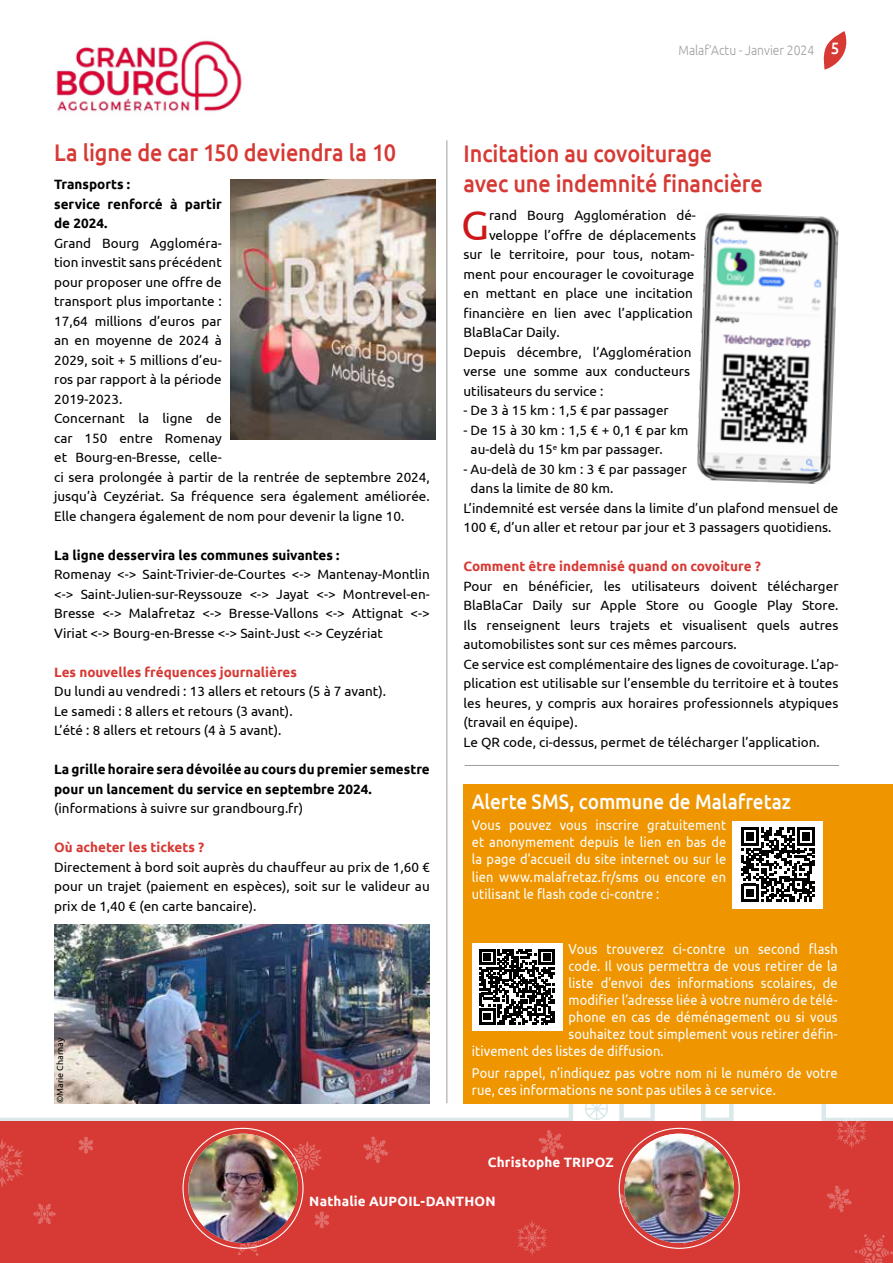
<style>
.page{position:relative;width:893px;height:1263px;background:#fff}
.page>*{position:absolute;margin:0;border:0;box-sizing:border-box;transform-origin:0 0}
.t1{font:41.7px "Ubuntu";color:#cd1719}
.t2{font:500 24px/30px "Ubuntu";letter-spacing:-.005em;color:#d73934;scale:.9 1}
.t3{font:500 21px "Ubuntu";letter-spacing:-.005em;color:#fff;scale:.9 1}
.t4{font:14.25px/17.1px "Ubuntu";letter-spacing:.01em;color:#fff;text-align:justify;scale:.9 1}
.t5{font:13.5px/19.5px "Ubuntu";color:#000}
.t6{font:700 13.5px/19.5px "Ubuntu";color:#000}
.t7{font:700 13.5px "Ubuntu";color:#d73934}
.t8{font:700 13.5px "Ubuntu";letter-spacing:.015em;color:#fff}
.t9{font:300 13.5px "Ubuntu";color:#9d9d9c;scale:.9 1}
.t10{font:9px "Ubuntu";color:#000}
.s1{font-weight:500;font-size:16.5px;color:#fff}
</style>
<div class="page">
<svg style="left:823px;top:31px;width:24px;height:39px"></svg>
<svg style="left:0;top:1042px;width:893px;height:79px"></svg>
<svg style="left:584px;top:1103px;width:25px;height:18px"></svg>
<div style="left:0;top:1121px;width:893px;height:142px;background:#d73934"></div>
<svg style="left:0;top:1139px;width:23px;height:49px"></svg>
<svg style="left:836px;top:1113px;width:31px;height:36px"></svg>
<svg style="left:517px;top:1220px;width:30px;height:35px"></svg>
<svg style="left:291px;top:1141px;width:31px;height:32px"></svg>
<svg style="left:670px;top:1239px;width:31px;height:6px"></svg>
<svg style="left:229px;top:1237px;width:39px;height:19px"></svg>
<svg style="left:363px;top:1136px;width:25px;height:27px"></svg>
<svg style="left:539px;top:1130px;width:25px;height:27px"></svg>
<svg style="left:827px;top:1185px;width:25px;height:28px"></svg>
<svg style="left:314px;top:1211px;width:15px;height:18px"></svg>
<svg style="left:618px;top:1190px;width:10px;height:18px"></svg>
<svg style="left:33px;top:1203px;width:23px;height:21px"></svg>
<svg style="left:78px;top:1136px;width:15px;height:18px"></svg>
<svg style="left:854px;top:1234px;width:39px;height:29px"></svg>
<img style="left:625px;top:1134px;width:109px;height:109px;border-radius:55px">
<img style="left:188px;top:1134px;width:110px;height:109px;border-radius:55px">
<img style="left:230px;top:180px;width:205px;height:259px">
<hr style="left:465px;top:765px;width:374px;height:1px;background:#9d9d9c">
<hr style="left:446px;top:140px;width:1px;height:963px;background:#9d9d9c">
<img style="left:697px;top:213px;width:142px;height:271px">
<img style="left:56px;top:40px;width:186px;height:72px">
<div style="left:463px;top:784px;width:430px;height:319px;background:#ef9500"></div>
<div style="left:733px;top:821px;width:90px;height:87px;background:#fff"></div>
<svg style="left:741px;top:828px;width:74px;height:73px"></svg>
<div style="left:472px;top:943px;width:90px;height:88px;background:#fff"></div>
<svg style="left:479px;top:949px;width:76px;height:76px"></svg>
<img style="left:54px;top:925px;width:376px;height:178px">
<p class="t9" style="left:678px;top:42px;width:180px">Malaf’Actu - Janvier 2024 <span class="s1">5</span></p>
<h2 class="t2" style="left:54px;top:137px;width:381px">La ligne de car 150 deviendra la 10</h2>
<p class="t6" style="left:54px;top:174px;width:169px">Transports :<br>service renforcé à partir de 2024.</p>
<p class="t5" style="left:54px;top:233px;width:377px">Grand Bourg Aggloméra-<br>tion investit sans précédent<br>pour proposer une offre de<br>transport plus importante :<br>17,64 millions d’euros par<br>an en moyenne de 2024 à<br>2029, soit + 5 millions d’eu-<br>ros par rapport à la période<br>2019-2023.<br>Concernant la ligne de<br>car 150 entre Romenay<br>et Bourg-en-Bresse, celle-<br>ci sera prolongée à partir de la rentrée de septembre 2024, jusqu’à Ceyzériat. Sa fréquence sera également améliorée.<br>Elle changera également de nom pour devenir la ligne 10.</p>
<p class="t6" style="left:54px;top:545px;width:287px">La ligne desservira les communes suivantes :</p>
<p class="t5" style="left:54px;top:564px;width:377px;text-align:justify">Romenay &lt;-&gt; Saint-Trivier-de-Courtes &lt;-&gt; Mantenay-Montlin &lt;-&gt; Saint-Julien-sur-Reyssouze &lt;-&gt; Jayat &lt;-&gt; Montrevel-en-Bresse &lt;-&gt; Malafretaz &lt;-&gt; Bresse-Vallons &lt;-&gt; Attignat &lt;-&gt; Viriat &lt;-&gt; Bourg-en-Bresse &lt;-&gt; Saint-Just &lt;-&gt; Ceyzériat</p>
<p class="t7" style="left:54px;top:664px;width:244px">Les nouvelles fréquences journalières</p>
<p class="t5" style="left:54px;top:681px;width:333px">Du lundi au vendredi : 13 allers et retours (5 à 7 avant).<br>Le samedi : 8 allers et retours (3 avant).<br>L’été : 8 allers et retours (4 à 5 avant).</p>
<p class="t6" style="left:54px;top:759px;width:377px">La grille horaire sera dévoilée au cours du premier semestre pour un lancement du service en septembre 2024.</p>
<p class="t5" style="left:54px;top:798px;width:250px">(informations à suivre sur grandbourg.fr)</p>
<p class="t7" style="left:54px;top:839px;width:152px">Où acheter les tickets ?</p>
<p class="t5" style="left:54px;top:857px;width:377px;text-align:justify">Directement à bord soit auprès du chauffeur au prix de 1,60 € pour un trajet (paiement en espèces), soit sur le valideur au prix de 1,40 € (en carte bancaire).</p>
<p class="t10" style="left:55px;top:1103px;width:67px;rotate:-90deg">©Marie Charnay</p>
<h2 class="t2" style="left:463px;top:138px;width:334px">Incitation au covoiturage avec une indemnité financière</h2>
<h1 class="t1" style="left:461px;top:200px;width:29px">G</h1>
<p class="t5" style="left:489px;top:205px;width:208px">rand Bourg Agglomération dé-</p>
<p class="t5" style="left:489px;top:225px;width:208px">veloppe l’offre de déplacements</p>
<p class="t5" style="left:463px;top:244px;width:233px">sur le territoire, pour tous, notam-</p>
<p class="t5" style="left:463px;top:264px;width:232px">ment pour encourager le covoiturage</p>
<p class="t5" style="left:463px;top:283px;width:231px">en mettant en place une incitation</p>
<p class="t5" style="left:463px;top:303px;width:231px">financière en lien avec l’application</p>
<p class="t5" style="left:463px;top:322px;width:98px">BlaBlaCar Daily.</p>
<p class="t5" style="left:463px;top:342px;width:230px">Depuis décembre, l’Agglomération</p>
<p class="t5" style="left:463px;top:361px;width:228px">verse une somme aux conducteurs</p>
<p class="t5" style="left:463px;top:381px;width:142px">utilisateurs du service :</p>
<p class="t5" style="left:463px;top:400px;width:207px">- De 3 à 15 km : 1,5 € par passager</p>
<p class="t5" style="left:471px;top:420px;width:219px;text-indent:-7px">- De 15 à 30 km : 1,5 € + 0,1 € par km au-delà du 15<sup>e</sup> km par passager.</p>
<p class="t5" style="left:463px;top:459px;width:225px">- Au-delà de 30 km : 3 € par passager</p>
<p class="t5" style="left:471px;top:478px;width:144px">dans la limite de 80 km.</p>
<p class="t5" style="left:463px;top:498px;width:376px">L’indemnité est versée dans la limite d’un plafond mensuel de</p>
<p class="t5" style="left:463px;top:517px;width:370px">100 €, d’un aller et retour par jour et 3 passagers quotidiens.</p>
<p class="t7" style="left:463px;top:558px;width:299px">Comment être indemnisé quand on covoiture ?</p>
<p class="t5" style="left:463px;top:576px;width:377px">Pour en bénéficier, les utilisateurs doivent télécharger BlaBlaCar Daily sur Apple Store ou Google Play Store.<br>Ils renseignent leurs trajets et visualisent quels autres automobilistes sont sur ces mêmes parcours.<br>Ce service est complémentaire des lignes de covoiturage. L’ap&shy;plication est utilisable sur l’ensemble du territoire et à toutes les heures, y compris aux horaires professionnels atypiques (travail en équipe).<br>Le QR code, ci-dessus, permet de télécharger l’application.</p>
<h3 class="t3" style="left:472px;top:788px;width:356px">Alerte SMS, commune de Malafretaz</h3>
<p class="t4" style="left:472px;top:816px;width:284px">Vous pouvez vous inscrire gratuitement et anonymement depuis le lien en bas de la page d’accueil du site internet ou sur le lien www.malafretaz.fr/sms ou encore en utilisant le flash code ci-contre :</p>
<p class="t4" style="left:569px;top:940px;width:301px">Vous trouverez ci-contre un second flash</p>
<p class="t4" style="left:569px;top:957px;width:300px">code. Il vous permettra de vous retirer de la</p>
<p class="t4" style="left:569px;top:974px;width:301px">liste d’envoi des informations scolaires, de</p>
<p class="t4" style="left:569px;top:991px;width:301px">modifier l’adresse liée à votre numéro de télé-</p>
<p class="t4" style="left:569px;top:1008px;width:301px">phone en cas de déménagement ou si vous</p>
<p class="t4" style="left:569px;top:1025px;width:301px">souhaitez tout simplement vous retirer défin-</p>
<p class="t4" style="left:472px;top:1042px;width:215px">itivement des listes de diffusion.</p>
<p class="t4" style="left:472px;top:1063px;width:408px">Pour rappel, n’indiquez pas votre nom ni le numéro de votre rue, ces informations ne sont pas utiles à ce service.</p>
<p class="t8" style="left:488px;top:1154px;width:127px">Christophe TRIPOZ</p>
<p class="t8" style="left:309px;top:1193px;width:188px">Nathalie AUPOIL-DANTHON</p>
</div>
